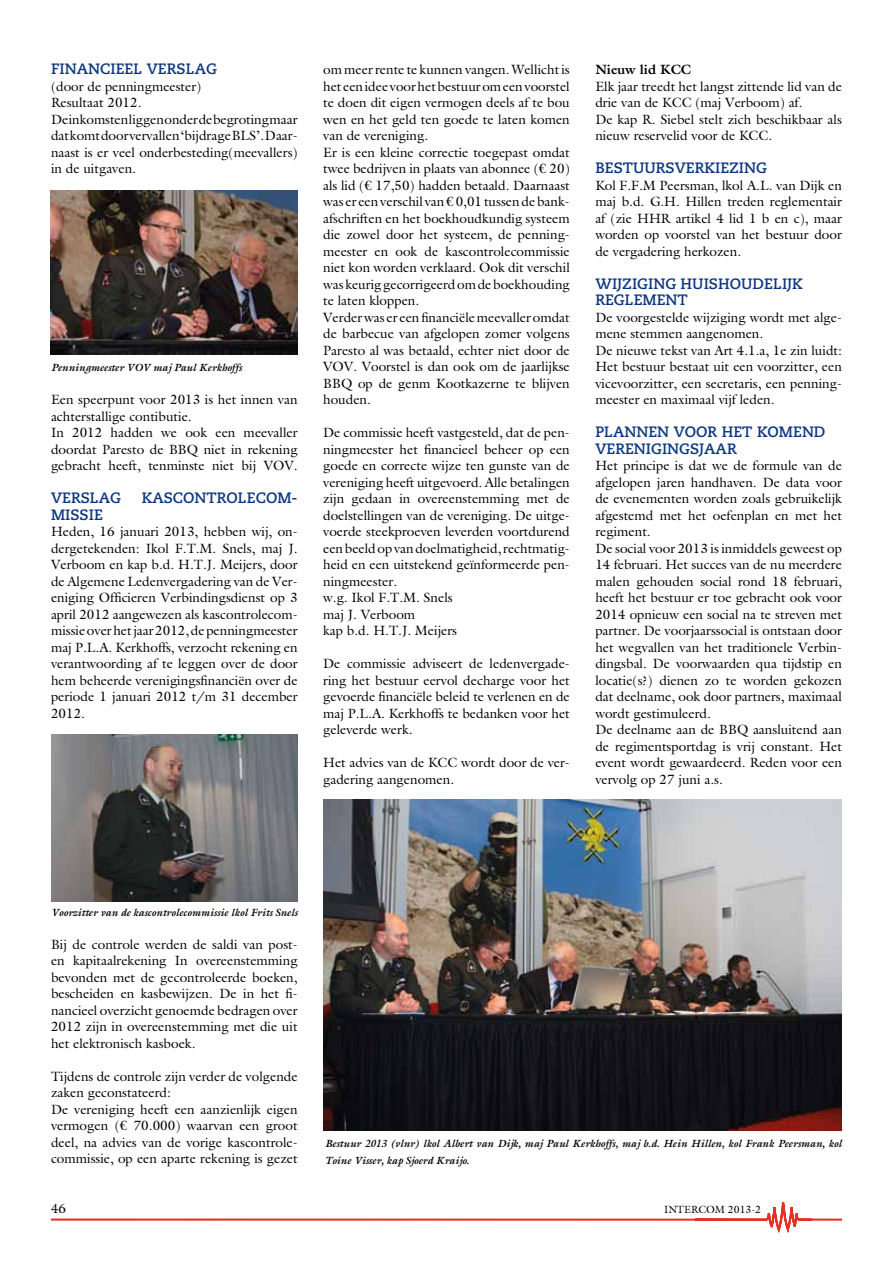
<style>
.page{position:relative;width:893px;height:1263px;background:#fff}
.page>*{position:absolute;margin:0;border:0;box-sizing:border-box;transform-origin:0 0}
.t1{font:700 15px "Caecilia";color:#0b367f}
.t2{font:13.5px/16.5px "Galliard Std";color:#000}
.t3{font:700 13.5px "Galliard Std";color:#000}
.t4{font:italic 700 10.5px/16.5px "Galliard Std";color:#000}
.t5{font:10.5px "Galliard Std";color:#000}
</style>
<div class="page">
<svg style="left:51px;top:1202px;width:791px;height:31px"></svg>
<img style="left:51px;top:734px;width:247px;height:167px">
<img style="left:323px;top:800px;width:519px;height:330px">
<img style="left:51px;top:190px;width:247px;height:165px">
<p class="t1" style="left:51px;top:60px;width:11px">FINAN</p>
<p class="t1" style="left:100px;top:60px;width:19px">CIEEL</p>
<p class="t1" style="left:147px;top:60px;width:22px">VERSLAG</p>
<p class="t2" style="left:51px;top:78px;width:248px">(door de penningmeester)<br>Resultaat 2012.<br>De inkomsten liggen onder de begroting maar dat komt door vervallen ‘bijdrage BLS’. Daar&shy;naast is er veel onderbesteding(meevallers) in de uitgaven.</p>
<p class="t4" style="left:51px;top:359px;width:192px">Penningmeester VOV maj Paul Kerkhoffs</p>
<p class="t2" style="left:51px;top:391px;width:248px">Een speerpunt voor 2013 is het innen van achterstallige contibutie.<br>In 2012 hadden we ook een meevaller doordat Paresto de BBQ niet in rekening gebracht heeft, tenminste niet bij VOV.</p>
<p class="t1" style="left:51px;top:489px;width:22px">VERSLAG</p>
<p class="t1" style="left:142px;top:489px;width:11px">KAS</p>
<p class="t1" style="left:173px;top:489px;width:126px">CONTROLECOM-</p>
<p class="t1" style="left:51px;top:506px;width:10px">MISSIE</p>
<p class="t2" style="left:51px;top:523px;width:248px;text-align:justify">Heden, 16 januari 2013, hebben wij, on&shy;dergetekenden: Ikol F.T.M. Snels, maj J.<br>Verboom en kap b.d. H.T.J. Meijers, door de Algemene Ledenvergadering van de Ver&shy;eniging Officieren Verbindingsdienst op 3 april 2012 aangewezen als kascontrolecom&shy;missie over het jaar 2012, de penningmeester maj P.L.A. Kerkhoffs, verzocht rekening en verantwoording af te leggen over de door hem beheerde verenigingsfinanciën over de periode 1 januari 2012 t/m 31 december 2012.</p>
<p class="t2" style="left:323px;top:61px;width:248px">om meer rente te kunnen vangen. Wellicht is het een idee voor het bestuur om een voorstel te doen dit eigen vermogen deels af te bou wen en het geld ten goede te laten komen van de vereniging.<br>Er is een kleine correctie toegepast omdat twee bedrijven in plaats van abonnee (€ 20) als lid (€ 17,50) hadden betaald. Daarnaast was er een verschil van € 0,01 tussen de bank&shy;afschriften en het boekhoudkundig systeem die zowel door het systeem, de penning&shy;meester en ook de kascontrolecommissie niet kon worden verklaard. Ook dit verschil was keurig gecorrigeerd om de boekhouding te laten kloppen.<br>Verder was er een financiële meevaller omdat de barbecue van afgelopen zomer volgens Paresto al was betaald, echter niet door de VOV. Voorstel is dan ook om de jaarlijkse BBQ op de genm Kootkazerne te blijven houden.</p>
<p class="t2" style="left:323px;top:424px;width:248px">De commissie heeft vastgesteld, dat de pen&shy;ningmeester het financieel beheer op een goede en correcte wijze ten gunste van de vereniging heeft uitgevoerd. Alle betalingen zijn gedaan in overeenstemming met de doelstellingen van de vereniging. De uitge&shy;voerde steekproeven leverden voortdurend een beeld op van doelmatigheid, rechtmatig&shy;heid en een uitstekend geïnformeerde pen&shy;ningmeester.<br>w.g. Ikol F.T.M. Snels<br>maj J. Verboom<br>kap b.d. H.T.J. Meijers</p>
<p class="t2" style="left:323px;top:655px;width:248px;text-align:justify">De commissie adviseert de ledenvergade&shy;ring het bestuur eervol decharge voor het gevoerde financiële beleid te verlenen en de maj P.L.A. Kerkhoffs te bedanken voor het geleverde werk.</p>
<p class="t2" style="left:323px;top:754px;width:248px">Het advies van de KCC wordt door de ver&shy;gadering aangenomen.</p>
<p class="t3" style="left:595px;top:61px;width:97px">Nieuw lid KCC</p>
<p class="t2" style="left:595px;top:78px;width:248px">Elk jaar treedt het langst zittende lid van de drie van de KCC (maj Verboom) af.<br>De kap R. Siebel stelt zich beschikbaar als nieuw reservelid voor de KCC.</p>
<p class="t1" style="left:595px;top:159px;width:49px">BESTUURS</p>
<p class="t1" style="left:675px;top:159px;width:21px">VERKIE</p>
<p class="t1" style="left:729px;top:159px;width:20px">ZING</p>
<p class="t2" style="left:595px;top:177px;width:248px;text-align:justify">Kol F.F.M Peersman, lkol A.L. van Dijk en maj b.d. G.H. Hillen treden reglementair af (zie HHR artikel 4 lid 1 b en c), maar worden op voorstel van het bestuur door de vergadering herkozen.</p>
<p class="t1" style="left:595px;top:275px;width:47px">WIJZIGING</p>
<p class="t1" style="left:681px;top:275px;width:71px">HUISHOUDELIJK</p>
<p class="t1" style="left:595px;top:291px;width:12px">REGLEMEN</p>
<p class="t1" style="left:678px;top:291px;width:12px">T</p>
<p class="t2" style="left:595px;top:309px;width:248px">De voorgestelde wijziging wordt met alge&shy;mene stemmen aangenomen.<br>De nieuwe tekst van Art 4.1.a, 1e zin luidt:<br>Het bestuur bestaat uit een voorzitter, een vicevoorzitter, een secretaris, een penning&shy;meester en maximaal vijf leden.</p>
<p class="t1" style="left:595px;top:423px;width:12px">PLANNEN</p>
<p class="t1" style="left:674px;top:423px;width:118px">VOOR HET KOMEND</p>
<p class="t1" style="left:595px;top:440px;width:22px">VERENIGINGSJAAR</p>
<p class="t2" style="left:595px;top:457px;width:248px">Het principe is dat we de formule van de afgelopen jaren handhaven. De data voor de evenementen worden zoals gebruikelijk afgestemd met het oefenplan en met het regiment.<br>De social voor 2013 is inmiddels geweest op 14 februari. Het succes van de nu meerdere malen gehouden social rond 18 februari, heeft het bestuur er toe gebracht ook voor 2014 opnieuw een social na te streven met partner. De voorjaarssocial is ontstaan door het wegvallen van het traditionele Verbin&shy;dingsbal. De voorwaarden qua tijdstip en locatie(s?) dienen zo te worden gekozen dat deelname, ook door partners, maximaal wordt gestimuleerd.<br>De deelname aan de BBQ aansluitend aan de regimentsportdag is vrij constant. Het event wordt gewaardeerd. Reden voor een vervolg op 27 juni a.s.</p>
<p class="t4" style="left:51px;top:904px;width:248px">Voorzitter van de kascontrolecommissie lkol Frits Snels</p>
<p class="t2" style="left:51px;top:936px;width:248px;text-align:justify">Bij de controle werden de saldi van post&shy;en kapitaalrekening In overeenstemming bevonden met de gecontroleerde boeken, bescheiden en kasbewijzen. De in het fi&shy;nancieel overzicht genoemde bedragen over 2012 zijn in overeenstemming met die uit het elektronisch kasboek.</p>
<p class="t2" style="left:51px;top:1068px;width:248px">Tijdens de controle zijn verder de volgende zaken geconstateerd:<br>De vereniging heeft een aanzienlijk eigen vermogen (€ 70.000) waarvan een groot deel, na advies van de vorige kascontrole&shy;commissie, op een aparte rekening is gezet</p>
<p class="t4" style="left:325px;top:1135px;width:518px">Bestuur 2013 (vlnr) lkol Albert van Dijk, maj Paul Kerkhoffs, maj b.d. Hein Hillen, kol Frank Peersman, kol<br>Toine Visser, kap Sjoerd Kraijo.</p>
<p class="t2" style="left:51px;top:1200px;width:17px">46</p>
<p class="t5" style="left:664px;top:1203px;width:99px">INTERCOM 2013-2</p>
</div>
